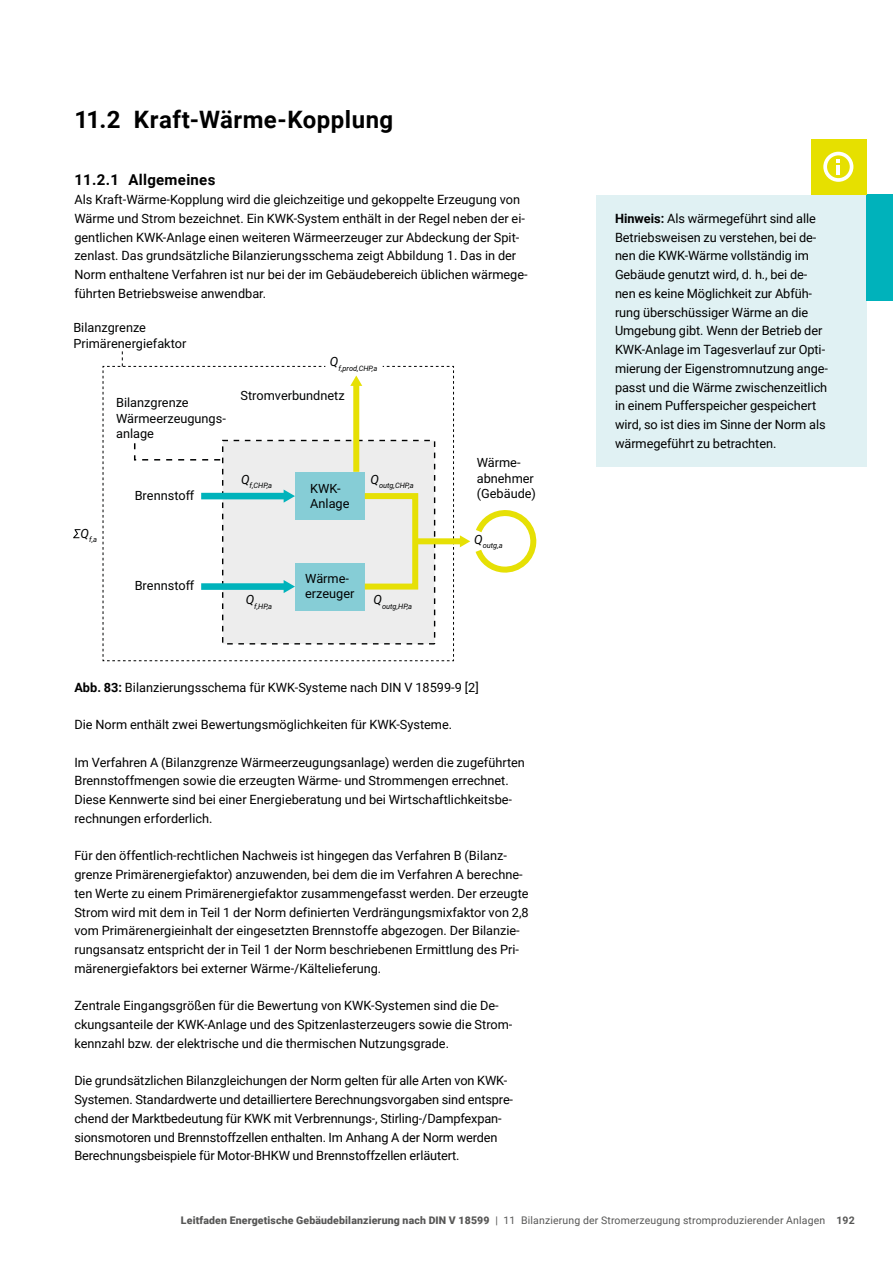
<style>
.page{position:relative;width:893px;height:1263px;background:#fff}
.page>*{position:absolute;margin:0;border:0;box-sizing:border-box;transform-origin:0 0}
.H_Headlines_H2_Headline_Ebene2{font:700 24px "Roboto";letter-spacing:.02em;color:#000}
.H_Headlines_H3_Headline_Ebene3{font:700 15px "Roboto";letter-spacing:.02em;color:#000}
.P_Copy_P_Copy{font:12.75px/18.8px "Roboto";color:#000}
.t1{font:12.75px/15.3px "Roboto";color:#010202}
.t2{font:10.5px "Roboto";letter-spacing:.015em;color:#575756}
.t3{font:italic 7.5px "Roboto";color:#010202}
.s1{font-weight:700}
.s2{font-weight:900}
</style>
<div class="page">
<div style="left:596px;top:195px;width:270px;height:272px;background:#e0f1f3"></div>
<div style="left:866px;top:195px;width:27px;height:106px;background:#00b2bb"></div>
<div style="left:811px;top:139px;width:55px;height:56px;background:#e6e000"></div>
<svg style="left:823px;top:152px;width:30px;height:30px"></svg>
<div style="left:415px;top:538px;width:47px;height:6px;background:#e6e005"></div>
<svg style="left:460px;top:510px;width:77px;height:63px"></svg>
<svg style="left:102px;top:351px;width:352px;height:310px"></svg>
<div style="left:362px;top:493px;width:56px;height:96px;border:6px solid #e6e005"></div>
<svg style="left:73px;top:529px;width:8px;height:9px"></svg>
<h2 class="H_Headlines_H2_Headline_Ebene2" style="left:74px;top:103px;width:320px">11.2 Kraft-Wärme-Kopplung</h2>
<h3 class="H_Headlines_H3_Headline_Ebene3" style="left:74px;top:169px;width:143px">11.2.1 Allgemeines</h3>
<p class="P_Copy_P_Copy" style="left:74px;top:190px;width:455px">Als Kraft-Wärme-Kopplung wird die gleichzeitige und gekoppelte Erzeugung von Wärme und Strom bezeichnet. Ein KWK-System enthält in der Regel neben der ei&shy;gentlichen KWK-Anlage einen weiteren Wärmeerzeuger zur Abdeckung der Spit&shy;zenlast. Das grundsätzliche Bilanzierungsschema zeigt Abbildung 1. Das in der Norm enthaltene Verfahren ist nur bei der im Gebäudebereich üblichen wärmege&shy;führten Betriebsweise anwendbar.</p>
<p class="t1" style="left:73px;top:320px;width:114px">Bilanzgrenze<br>Primärenergiefaktor</p>
<p class="t1" style="left:116px;top:395px;width:111px">Bilanzgrenze<br>Wärmeerzeugungs&shy;anlage</p>
<p class="t1" style="left:135px;top:487px;width:61px">Brennstoff</p>
<p class="t3" style="left:330px;top:363px;width:49px"><sup>Q</sup>f,prod,CHP,a</p>
<p class="t1" style="left:240px;top:387px;width:106px">Stromverbundnetz</p>
<p class="t3" style="left:241px;top:480px;width:33px"><sup>Q</sup>f,CHP,a</p>
<p class="t3" style="left:370px;top:480px;width:45px"><sup>Q</sup>outg,CHP,a</p>
<p class="t1" style="left:310px;top:480px;width:41px">KWK-<br>Anlage</p>
<p class="t1" style="left:477px;top:455px;width:61px">Wärme&shy;abnehmer (Gebäude)</p>
<p class="t3" style="left:81px;top:534px;width:18px"><sup>Q</sup>f,a</p>
<p class="t3" style="left:474px;top:540px;width:30px"><sup>Q</sup>outg,a</p>
<p class="t1" style="left:135px;top:578px;width:61px">Brennstoff</p>
<p class="t1" style="left:305px;top:570px;width:51px">Wärme&shy;erzeuger</p>
<p class="t3" style="left:246px;top:601px;width:28px"><sup>Q</sup>f,HP,a</p>
<p class="t3" style="left:373px;top:601px;width:40px"><sup>Q</sup>outg,HP,a</p>
<p class="P_Copy_P_Copy" style="left:74px;top:677px;width:406px"><span class="s1">Abb. 83:</span> Bilanzierungsschema für KWK-Systeme nach DIN V 18599-9 [2]</p>
<p class="P_Copy_P_Copy" style="left:74px;top:715px;width:379px">Die Norm enthält zwei Bewertungsmöglichkeiten für KWK-Systeme.</p>
<p class="P_Copy_P_Copy" style="left:74px;top:752px;width:452px">Im Verfahren A (Bilanzgrenze Wärmeerzeugungsanlage) werden die zugeführten Brennstoffmengen sowie die erzeugten Wärme- und Strommengen errechnet.<br>Diese Kennwerte sind bei einer Energieberatung und bei Wirtschaftlichkeitsbe&shy;rechnungen erforderlich.</p>
<p class="P_Copy_P_Copy" style="left:74px;top:846px;width:456px">Für den öffentlich-rechtlichen Nachweis ist hingegen das Verfahren B (Bilanz&shy;grenze Primärenergiefaktor) anzuwenden, bei dem die im Verfahren A berechne&shy;ten Werte zu einem Primärenergiefaktor zusammengefasst werden. Der erzeugte Strom wird mit dem in Teil 1 der Norm definierten Verdrängungsmixfaktor von 2,8 vom Primärenergieinhalt der eingesetzten Brennstoffe abgezogen. Der Bilanzie&shy;rungsansatz entspricht der in Teil 1 der Norm beschriebenen Ermittlung des Pri&shy;märenergiefaktors bei externer Wärme-/Kältelieferung.</p>
<p class="P_Copy_P_Copy" style="left:74px;top:996px;width:440px">Zentrale Eingangsgrößen für die Bewertung von KWK-Systemen sind die De&shy;ckungsanteile der KWK-Anlage und des Spitzenlasterzeugers sowie die Strom&shy;kennzahl bzw. der elektrische und die thermischen Nutzungsgrade.</p>
<p class="P_Copy_P_Copy" style="left:74px;top:1071px;width:440px">Die grundsätzlichen Bilanzgleichungen der Norm gelten für alle Arten von KWK-Systemen. Standardwerte und detailliertere Berechnungsvorgaben sind entspre&shy;chend der Marktbedeutung für KWK mit Verbrennungs-, Stirling-/Dampfexpan&shy;sionsmotoren und Brennstoffzellen enthalten. Im Anhang A der Norm werden Berechnungsbeispiele für Motor-BHKW und Brennstoffzellen erläutert.</p>
<p class="P_Copy_P_Copy" style="left:615px;top:208px;width:214px"><span class="s1">Hinweis:</span> Als wärmegeführt sind alle Betriebsweisen zu verstehen, bei de&shy;nen die KWK-Wärme vollständig im Gebäude genutzt wird, d. h., bei de&shy;nen es keine Möglichkeit zur Abfüh&shy;rung überschüssiger Wärme an die Umgebung gibt. Wenn der Betrieb der KWK-Anlage im Tagesverlauf zur Opti&shy;mierung der Eigenstromnutzung ange&shy;passt und die Wärme zwischenzeitlich in einem Pufferspeicher gespeichert wird, so ist dies im Sinne der Norm als wärmegeführt zu betrachten.</p>
<p class="t2" style="left:181px;top:1213px;width:675px"><span class="s2">Leitfaden Energetische Gebäudebilanzierung nach DIN V 18599</span> | 11 Bilanzierung der Stromerzeugung stromproduzierender Anlagen <span class="s1">192</span></p>
</div>
